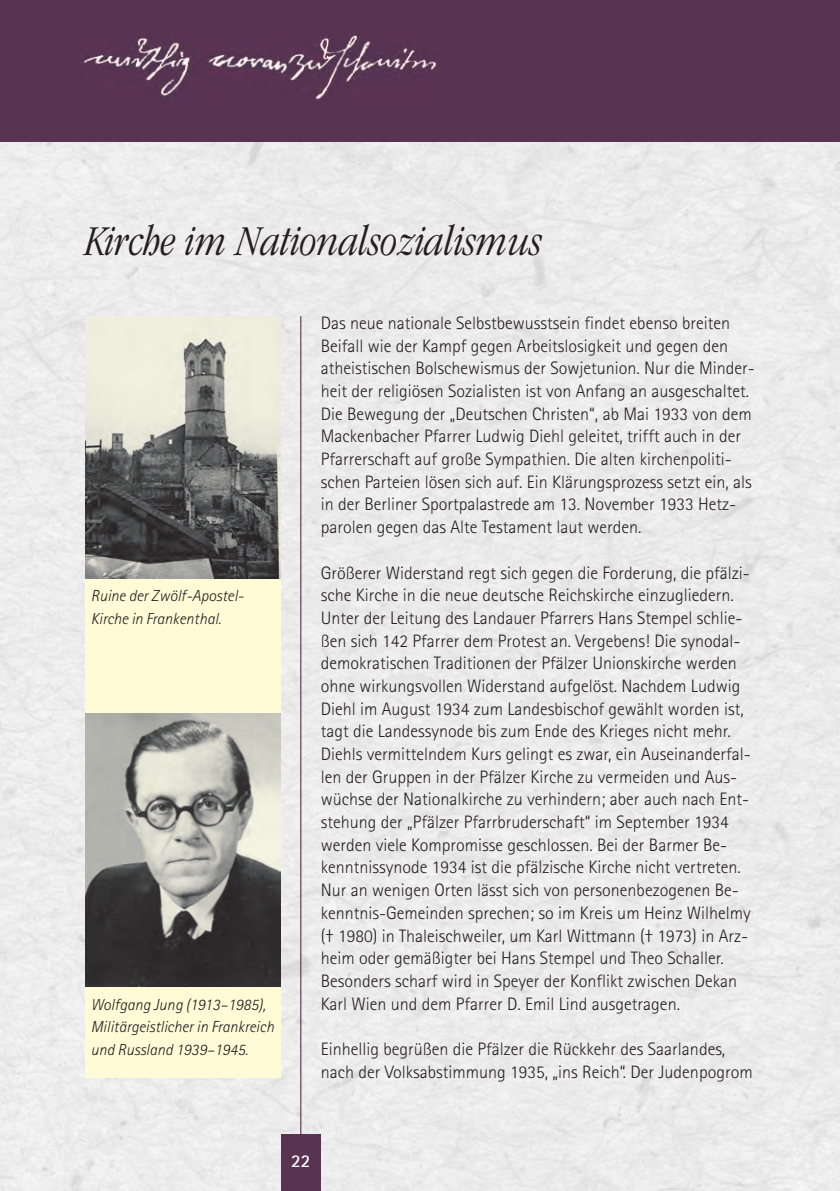
<style>
.page{position:relative;width:840px;height:1191px;background:#fff}
.page>*{position:absolute;margin:0;border:0;box-sizing:border-box;transform-origin:0 0}
.t1{font:italic 300 condensed 44px "Garamond";color:#231f20}
.t2{font:300 18px/22.6px "Rotis Sans Serif";color:#231f20}
.t3{font:700 18px "Rotis Sans Serif";color:#fff}
.t4{font:italic 300 16px/22.6px "Rotis Sans Serif";color:#231f20}
</style>
<div class="page">
<hr style="left:839px;top:0;width:1px;height:142px;background:#593352">
<div style="left:0;top:142px;width:839px;height:1049px;background:#ebebeb"></div>
<div style="left:0;top:0;width:839px;height:142px;background:#593352"></div>
<img style="left:82px;top:34px;width:355px;height:66px">
<div style="left:85px;top:316px;width:196px;height:761px;background:#fffbd6"></div>
<div style="left:281px;top:1134px;width:39px;height:57px;background:#593352"></div>
<hr style="left:300px;top:316px;width:1px;height:818px;background:#593352">
<img style="left:85px;top:316px;width:196px;height:262px">
<img style="left:85px;top:713px;width:196px;height:273px">
<h1 class="t1" style="left:85px;top:224px;width:458px">Kirche im Nationalsozialismus</h1>
<p class="t4" style="left:91px;top:586px;width:154px">Ruine der Zwölf-Apostel-<br>Kirche in Frankenthal.</p>
<p class="t4" style="left:91px;top:994px;width:185px">Wolfgang Jung (1913–1985),<br>Militärgeistlicher in Frankreich und Russland 1939–1945.</p>
<p class="t2" style="left:320px;top:313px;width:435px">Das neue nationale Selbstbewusstsein findet ebenso breiten Beifall wie der Kampf gegen Arbeitslosigkeit und gegen den atheistischen Bolschewismus der Sowjetunion. Nur die Minder&shy;heit der religiösen Sozialisten ist von Anfang an ausgeschaltet.<br>Die Bewegung der „Deutschen Christen“, ab Mai 1933 von dem Mackenbacher Pfarrer Ludwig Diehl geleitet, trifft auch in der Pfarrerschaft auf große Sympathien. Die alten kirchenpoliti&shy;schen Parteien lösen sich auf. Ein Klärungsprozess setzt ein, als in der Berliner Sportpalastrede am 13. November 1933 Hetz - parolen gegen das Alte Testament laut werden.</p>
<p class="t2" style="left:320px;top:563px;width:431px">Größerer Widerstand regt sich gegen die Forderung, die pfälzi&shy;sche Kirche in die neue deutsche Reichskirche einzugliedern.<br>Unter der Leitung des Landauer Pfarrers Hans Stempel schlie&shy;ßen sich 142 Pfarrer dem Protest an. Vergebens! Die synodal&shy;demokratischen Traditionen der Pfälzer Unionskirche werden ohne wirkungsvollen Widerstand aufgelöst. Nachdem Ludwig Diehl im August 1934 zum Landesbischof gewählt worden ist, tagt die Landessynode bis zum Ende des Krieges nicht mehr.<br>Diehls vermittelndem Kurs gelingt es zwar, ein Auseinanderfal&shy;len der Gruppen in der Pfälzer Kirche zu vermeiden und Aus&shy;wüchse der Nationalkirche zu verhindern; aber auch nach Ent&shy;stehung der „Pfälzer Pfarrbruderschaft“ im September 1934 werden viele Kompromisse geschlossen. Bei der Barmer Be&shy;kenntnissynode 1934 ist die pfälzische Kirche nicht vertreten.<br>Nur an wenigen Orten lässt sich von personenbezogenen Be&shy;kenntnis-Gemeinden sprechen; so im Kreis um Heinz Wilhelmy († 1980) in Thaleischweiler, um Karl Wittmann († 1973) in Arz&shy;heim oder gemäßigter bei Hans Stempel und Theo Schaller.<br>Besonders scharf wird in Speyer der Konflikt zwischen Dekan Karl Wien und dem Pfarrer D. Emil Lind ausgetragen.</p>
<p class="t2" style="left:320px;top:1039px;width:433px">Einhellig begrüßen die Pfälzer die Rückkehr des Saarlandes, nach der Volksabstimmung 1935, „ins Reich“. Der Judenpogrom</p>
<p class="t3" style="left:291px;top:1154px;width:21px">22</p>
</div>
